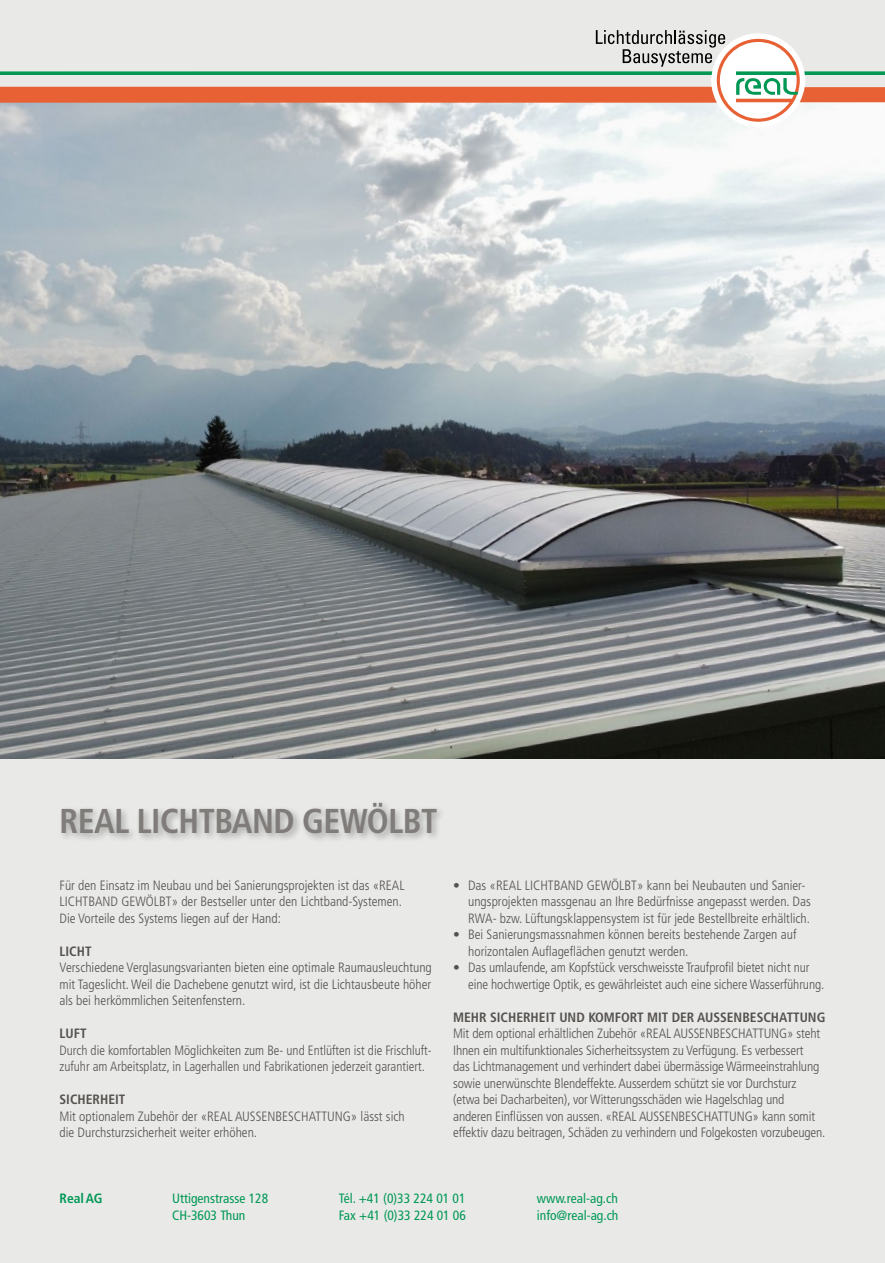
<style>
.page{position:relative;width:885px;height:1263px;background:#fff}
.page>*{position:absolute;margin:0;border:0;box-sizing:border-box;transform-origin:0 0}
.t1{font:700 condensed 34.5px "Frutiger LT Std";letter-spacing:-.015em;color:#7f7c7a}
.t2{font:300 condensed 13.5px/16.5px "Frutiger LT Std";color:#55524e}
.t3{font:condensed 13.5px "Frutiger LT Std";color:#009854}
.t4{font:700 condensed 13.5px "Frutiger LT Std";color:#55524e}
.t5{font:700 condensed 13.5px "Frutiger LT Std";color:#009854}
</style>
<div class="page">
<div style="left:0;top:0;width:884px;height:1263px;background:#e9e9e8"></div>
<img style="left:0;top:122px;width:884px;height:636px">
<svg style="left:0;top:30px;width:884px;height:92px"></svg>
<div style="left:58px;top:799px;width:388px;height:44px;background:#000;opacity:.3"></div>
<h1 class="t1" style="left:60px;top:800px;width:379px">REAL LICHTBAND GEWÖLBT</h1>
<p class="t2" style="left:60px;top:877px;width:346px">Für den Einsatz im Neubau und bei Sanierungsprojekten ist das «REAL<br>LICHTBAND GEWÖLBT» der Bestseller unter den Lichtband-Systemen.<br>Die Vorteile des Systems liegen auf der Hand:</p>
<p class="t4" style="left:60px;top:943px;width:33px">LICHT</p>
<p class="t2" style="left:60px;top:959px;width:374px;text-align:justify">Verschiedene Verglasungsvarianten bieten eine optimale Raumausleuchtung mit Tageslicht. Weil die Dachebene genutzt wird, ist die Lichtausbeute höher als bei herkömmlichen Seitenfenstern.</p>
<p class="t4" style="left:60px;top:1025px;width:28px">LUFT</p>
<p class="t2" style="left:60px;top:1042px;width:374px">Durch die komfortablen Möglichkeiten zum Be- und Entlüften ist die Frischluft&shy;zufuhr am Arbeitsplatz, in Lagerhallen und Fabrikationen jederzeit garantiert.</p>
<p class="t4" style="left:60px;top:1091px;width:67px">SICHERHEIT</p>
<p class="t2" style="left:60px;top:1108px;width:346px">Mit optionalem Zubehör der «REAL AUSSENBESCHATTUNG» lässt sich die Durchsturzsicherheit weiter erhöhen.</p>
<p class="t2" style="left:468px;top:877px;width:344px;text-indent:-15px">• Das «REAL LICHTBAND GEWÖLBT» kann bei Neubauten und Sanier&shy;ungsprojekten massgenau an Ihre Bedürfnisse angepasst werden. Das<br>RWA- bzw. Lüftungsklappensystem ist für jede Bestellbreite erhältlich.</p>
<p class="t2" style="left:468px;top:926px;width:330px;text-indent:-15px">• Bei Sanierungsmassnahmen können bereits bestehende Zargen auf horizontalen Auflageflächen genutzt werden.</p>
<p class="t2" style="left:468px;top:959px;width:358px;text-indent:-15px">• Das umlaufende, am Kopfstück verschweisste Traufprofil bietet nicht nur eine hochwertige Optik, es gewährleistet auch eine sichere Wasserführung.</p>
<p class="t4" style="left:453px;top:1009px;width:374px">MEHR SICHERHEIT UND KOMFORT MIT DER AUSSENBESCHATTUNG</p>
<p class="t2" style="left:453px;top:1025px;width:374px">Mit dem optional erhältlichen Zubehör «REAL AUSSENBESCHATTUNG» steht Ihnen ein multifunktionales Sicherheitssystem zu Verfügung. Es verbessert<br>das Lichtmanagement und verhindert dabei übermässige Wärmeeinstrahlung sowie unerwünschte Blendeffekte. Ausserdem schützt sie vor Durchsturz (etwa bei Dacharbeiten), vor Witterungsschäden wie Hagelschlag und anderen Einflüssen von aussen. «REAL AUSSENBESCHATTUNG» kann somit effektiv dazu beitragen, Schäden zu verhindern und Folgekosten vorzubeugen.</p>
<p class="t5" style="left:60px;top:1190px;width:44px">RealAG</p>
<p class="t3" style="left:172px;top:1190px;width:98px">Uttigenstrasse 128</p>
<p class="t3" style="left:339px;top:1190px;width:128px">Tél. +41 (0)33 224 01 01</p>
<p class="t3" style="left:537px;top:1190px;width:82px">www.real-ag.ch</p>
<p class="t3" style="left:172px;top:1207px;width:75px">CH-3603 Thun</p>
<p class="t3" style="left:339px;top:1207px;width:129px">Fax +41 (0)33 224 01 06</p>
<p class="t3" style="left:537px;top:1207px;width:83px">info@real-ag.ch</p>
</div>
